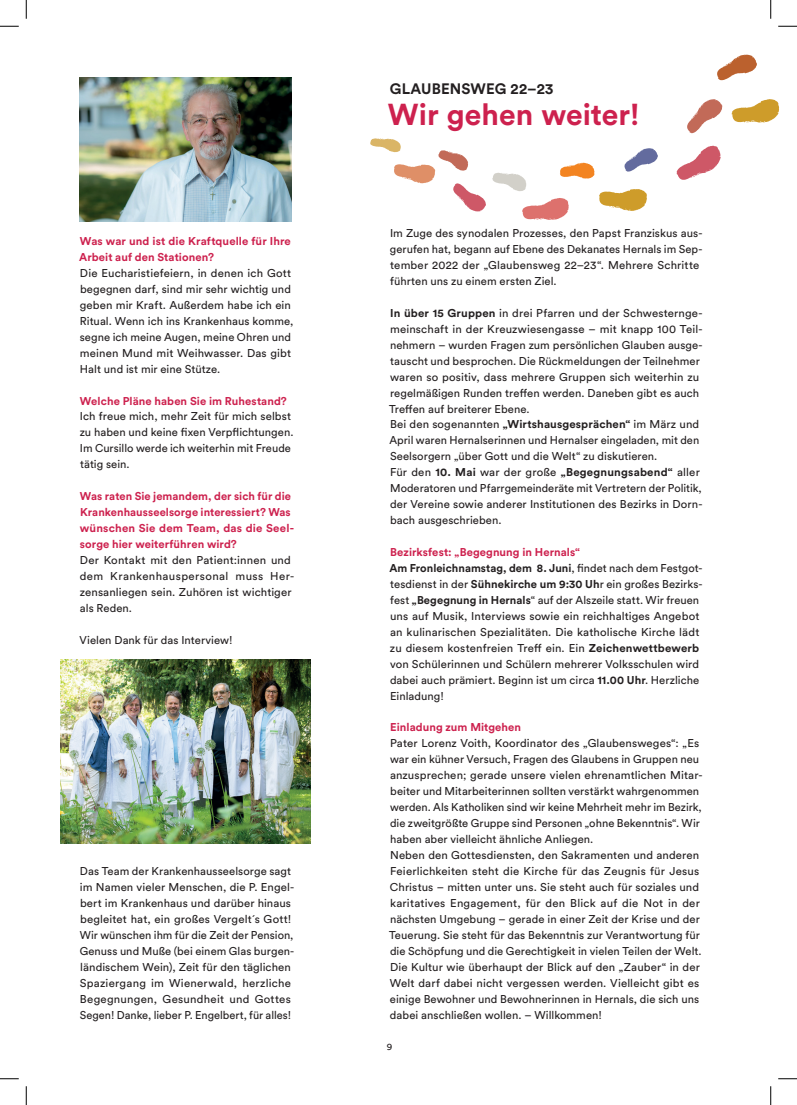
<style>
.page{position:relative;width:797px;height:1105px;background:#fff}
.page>*{position:absolute;margin:0;border:0;box-sizing:border-box;transform-origin:0 0}
.t1{font:700 30px "Circular Std";letter-spacing:.005em;color:#cd214e}
.t2{font:700 15px "Circular Std";letter-spacing:.01em;color:#231f20}
.t3{font:11.25px/16px "Circular Std";letter-spacing:.005em;color:#231f20}
.t4{font:700 11.25px/16px "Circular Std";letter-spacing:.005em;color:#cd214e}
.t5{font:9.5px "Circular Std";color:#231f20}
.s1{font-weight:700}
.s2{font-weight:700;color:#cd214e}
</style>
<div class="page">
<img style="left:61px;top:660px;width:249px;height:183px">
<img style="left:79px;top:78px;width:212px;height:143px">
<svg style="left:676px;top:54px;width:103px;height:126px"></svg>
<svg style="left:370px;top:138px;width:288px;height:82px"></svg>
<svg style="left:0;top:25px;width:19px;height:2px"></svg>
<svg style="left:778px;top:25px;width:19px;height:2px"></svg>
<svg style="left:0;top:1078px;width:19px;height:1px"></svg>
<svg style="left:778px;top:1078px;width:19px;height:1px"></svg>
<svg style="left:25px;top:0;width:2px;height:19px"></svg>
<svg style="left:25px;top:1086px;width:2px;height:19px"></svg>
<svg style="left:770px;top:0;width:1px;height:19px"></svg>
<svg style="left:770px;top:1086px;width:1px;height:19px"></svg>
<p class="t4" style="left:79px;top:233px;width:213px">Was war und ist die Kraftquelle für Ihre<br>Arbeit auf den Stationen?</p>
<p class="t3" style="left:80px;top:265px;width:215px">Die Eucharistiefeiern, in denen ich Gott begegnen darf, sind mir sehr wichtig und geben mir Kraft. Außerdem habe ich ein Ritual. Wenn ich ins Krankenhaus komme, segne ich meine Augen, meine Ohren und meinen Mund mit Weihwasser. Das gibt Halt und ist mir eine Stütze.</p>
<p class="t4" style="left:80px;top:392px;width:208px">Welche Pläne haben Sie im Ruhestand?</p>
<p class="t3" style="left:80px;top:408px;width:215px">Ich freue mich, mehr Zeit für mich selbst zu haben und keine fixen Verpflichtungen.<br>Im Cursillo werde ich weiterhin mit Freude tätig sein.</p>
<p class="t4" style="left:80px;top:488px;width:216px">Was raten Sie jemandem, der sich für die Krankenhausseelsorge interessiert? Was wünschen Sie dem Team, das die Seel&shy;sorge hier weiterführen wird?</p>
<p class="t3" style="left:80px;top:552px;width:216px">Der Kontakt mit den Patient:innen und dem Krankenhauspersonal muss Her&shy;zensanliegen sein. Zuhören ist wichtiger als Reden.</p>
<p class="t3" style="left:80px;top:632px;width:154px">Vielen Dank für das Interview!</p>
<p class="t3" style="left:80px;top:863px;width:216px">Das Team der Krankenhausseelsorge sagt im Namen vieler Menschen, die P. Engel&shy;bert im Krankenhaus und darüber hinaus begleitet hat, ein großes Vergelt´s Gott!<br>Wir wünschen ihm für die Zeit der Pension, Genuss und Muße (bei einem Glas burgen&shy;ländischem Wein), Zeit für den täglichen Spaziergang im Wienerwald, herzliche Begegnungen, Gesundheit und Gottes Segen! Danke, lieber P. Engelbert, für alles!</p>
<h2 class="t2" style="left:390px;top:79px;width:165px">GLAUBENSWEG 22–23</h2>
<h1 class="t1" style="left:388px;top:96px;width:253px">Wir gehen weiter!</h1>
<p class="t3" style="left:390px;top:225px;width:314px">Im Zuge des synodalen Prozesses, den Papst Franziskus aus&shy;gerufen hat, begann auf Ebene des Dekanates Hernals im Sep&shy;tember 2022 der „Glaubensweg 22–23“. Mehrere Schritte führten uns zu einem ersten Ziel.</p>
<p class="t3" style="left:389px;top:305px;width:315px"><span class="s1">In über 15 Gruppen</span> in drei Pfarren und der Schwesternge&shy;meinschaft in der Kreuzwiesengasse – mit knapp 100 Teil&shy;nehmern – wurden Fragen zum persönlichen Glauben ausge&shy;tauscht und besprochen. Die Rückmeldungen der Teilnehmer waren so positiv, dass mehrere Gruppen sich weiterhin zu regelmäßigen Runden treffen werden. Daneben gibt es auch Treffen auf breiterer Ebene.<br>Bei den sogenannten <span class="s1">„Wirtshausgesprächen“</span> im März und April waren Hernalserinnen und Hernalser eingeladen, mit den Seelsorgern „über Gott und die Welt“ zu diskutieren.<br>Für den <span class="s1">10. Mai</span> war der große <span class="s1">„Begegnungsabend“</span> aller Moderatoren und Pfarrgemeinderäte mit Vertretern der Politik, der Vereine sowie anderer Institutionen des Bezirks in Dorn&shy;bach ausgeschrieben.</p>
<p class="t3" style="left:389px;top:544px;width:314px"><span class="s2">Bezirksfest: „Begegnung in Hernals“<br></span><span class="s1">Am Fronleichnamstag, dem 8. Juni</span>, findet nach dem Festgot&shy;tesdienst in der <span class="s1">Sühnekirche um 9:30 Uh</span>r ein großes Bezirks&shy;fest <span class="s1">„Begegnung in Hernals</span>“ auf der Alszeile statt. Wir freuen uns auf Musik, Interviews sowie ein reichhaltiges Angebot an kulinarischen Spezialitäten. Die katholische Kirche lädt zu diesem kostenfreien Treff ein. Ein <span class="s1">Zeichenwettbewerb </span>von Schülerinnen und Schülern mehrerer Volksschulen wird dabei auch prämiert. Beginn ist um circa <span class="s1">11.00 Uhr</span>. Herzliche Einladung!</p>
<p class="t4" style="left:390px;top:719px;width:132px">Einladung zum Mitgehen</p>
<p class="t3" style="left:389px;top:735px;width:315px">Pater Lorenz Voith, Koordinator des „Glaubensweges“: „Es war ein kühner Versuch, Fragen des Glaubens in Gruppen neu anzusprechen; gerade unsere vielen ehrenamtlichen Mitar&shy;beiter und Mitarbeiterinnen sollten verstärkt wahrgenommen werden. Als Katholiken sind wir keine Mehrheit mehr im Bezirk, die zweitgrößte Gruppe sind Personen „ohne Bekenntnis“. Wir haben aber vielleicht ähnliche Anliegen.<br>Neben den Gottesdiensten, den Sakramenten und anderen Feierlichkeiten steht die Kirche für das Zeugnis für Jesus Christus – mitten unter uns. Sie steht auch für soziales und karitatives Engagement, für den Blick auf die Not in der nächsten Umgebung – gerade in einer Zeit der Krise und der Teuerung. Sie steht für das Bekenntnis zur Verantwortung für die Schöpfung und die Gerechtigkeit in vielen Teilen der Welt.<br>Die Kultur wie überhaupt der Blick auf den „Zauber“ in der Welt darf dabei nicht vergessen werden. Vielleicht gibt es einige Bewohner und Bewohnerinnen in Hernals, die sich uns dabei anschließen wollen. – Willkommen!</p>
<p class="t5" style="left:387px;top:1041px;width:7px">9</p>
</div>
